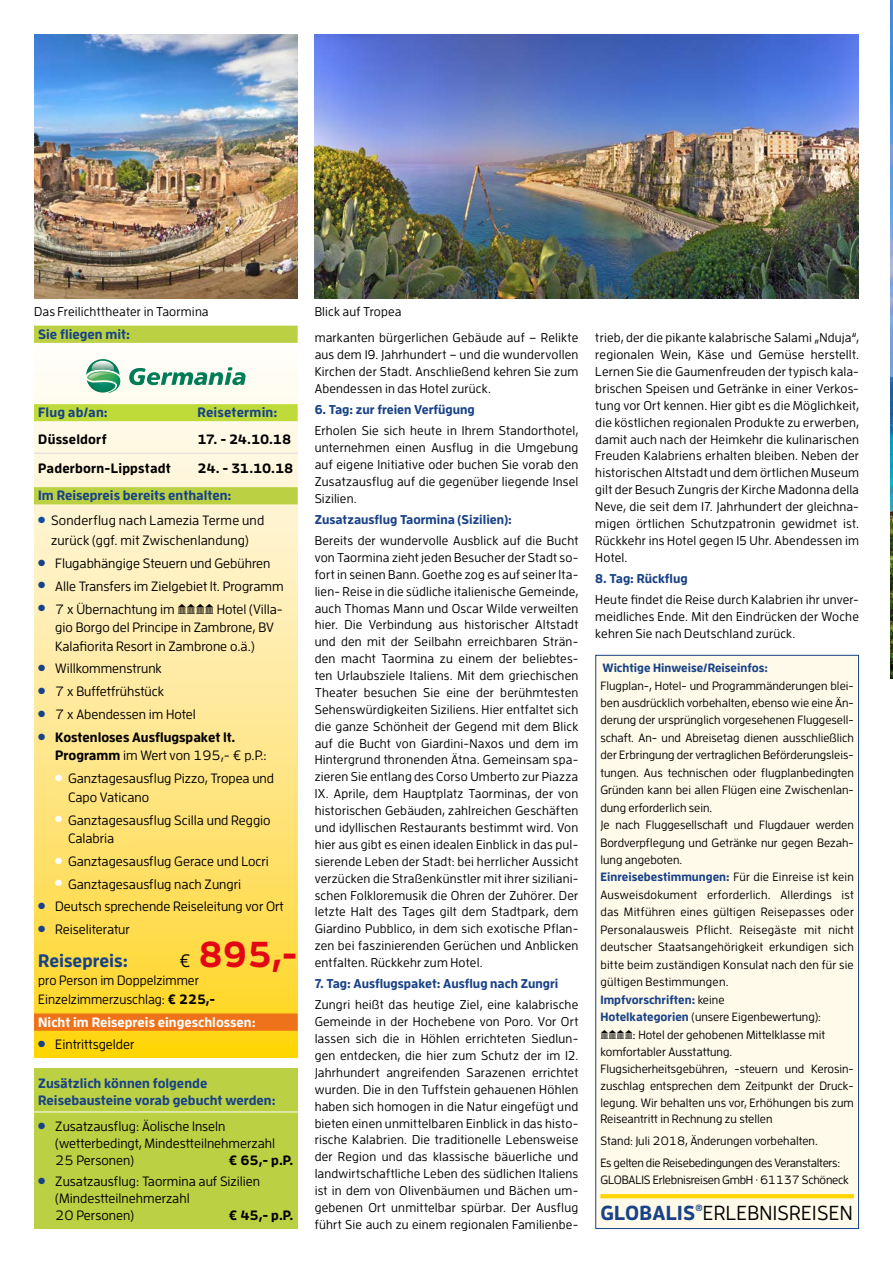
<style>
.page{position:relative;width:893px;height:1263px;background:#fff}
.page>*{position:absolute;margin:0;border:0;box-sizing:border-box;transform-origin:0 0}
.t1{font:700 36px "Enzo OT";color:#e30613}
.t2{font:500 20.25px "Enzo OT";letter-spacing:.015em;color:#000}
.t3{font:700 18px "Enzo OT";color:#184287}
.t4{font:500 13.5px/18.6px "Enzo OT";color:#000}
.t5{font:700 13.5px/18.6px "Enzo OT";color:#000}
.t6{font:700 13.5px/17.1px "Enzo OT";color:#184287}
.t7{font:700 13.5px "Enzo OT";color:#fff}
.t8{font:500 12.75px/17px "Enzo OT";letter-spacing:.015em;color:#000;text-align:justify}
.t9{font:700 12.75px "Enzo OT";color:#184287}
.t10{font:500 12px/17.4px "Enzo OT";color:#000}
.t11{font:500 12px/21.8px "Enzo OT";letter-spacing:-.02em;color:#000}
.t12{font:700 12px "Enzo OT";color:#184287}
.t13{font:700 9px "Enzo OT";color:#184287}
.s1{font-family:"Globalis SZ";font-weight:400}
.s2{font-weight:500}
.s3{font-weight:500;font-size:18px;color:#000}
.s4{font-weight:700}
.s5{font-weight:700;color:#184287}
.s6{font-family:"Minion Pro";font-weight:400}
</style>
<div class="page">
<img style="left:891px;top:0;width:2px;height:678px">
<div style="left:596px;top:655px;width:262px;height:573px;background:#fffaea"></div>
<svg style="left:600px;top:1194px;width:254px;height:4px"></svg>
<div style="left:595px;top:655px;width:264px;height:574px;border:1px solid #184287"></div>
<div style="left:34px;top:1068px;width:264px;height:161px;background:#bbd143"></div>
<hr style="left:34px;top:1111px;width:264px;height:1px;background:#fff">
<svg style="left:34px;top:374px;width:264px;height:684px;background:#fee78e"></svg>
<div style="left:34px;top:326px;width:264px;height:17px;background:#bbd143"></div>
<div style="left:34px;top:404px;width:264px;height:17px;background:#bedb39"></div>
<hr style="left:34px;top:453px;width:264px;height:1px;background:#dadada">
<div style="left:34px;top:487px;width:264px;height:17px;background:#bbd143"></div>
<div style="left:34px;top:1013px;width:264px;height:18px;background:#ee7219"></div>
<svg style="left:86px;top:359px;width:34px;height:34px"></svg>
<svg style="left:129px;top:367px;width:117px;height:18px"></svg>
<img style="left:315px;top:34px;width:544px;height:265px">
<img style="left:34px;top:34px;width:264px;height:265px">
<p class="t8" style="left:34px;top:303px;width:176px">Das Freilichttheater in Taormina</p>
<p class="t6" style="left:38px;top:325px;width:93px">Sie fliegen mit:</p>
<p class="t6" style="left:38px;top:403px;width:71px">Flug ab/an:</p>
<p class="t6" style="left:198px;top:403px;width:81px">Reisetermin:</p>
<p class="t5" style="left:38px;top:430px;width:70px">Düsseldorf</p>
<p class="t5" style="left:198px;top:430px;width:95px">17. - 24.10.18</p>
<p class="t5" style="left:38px;top:459px;width:134px">Paderborn-Lippstadt</p>
<p class="t5" style="left:198px;top:459px;width:97px">24. - 31.10.18</p>
<p class="t6" style="left:38px;top:486px;width:195px">Im Reisepreis bereits enthalten:</p>
<p class="t4" style="left:38px;top:510px;width:227px;line-height:20.4px;text-align:center"><sup>●</sup> Sonderflug nach Lamezia Terme und zurück (ggf. mit Zwischenlandung)</p>
<p class="t4" style="left:38px;top:554px;width:234px"><sup>●</sup> Flugabhängige Steuern und Gebühren</p>
<p class="t4" style="left:38px;top:576px;width:247px"><sup>●</sup> Alle Transfers im Zielgebiet lt. Programm</p>
<p class="t4" style="left:55px;top:599px;width:229px;text-indent:-17px"><sup>●</sup> 7 x Übernachtung im <span class="s1">HHHH</span> Hotel (Villa&shy;gio Borgo del Principe in Zambrone, BV<br>Kalafiorita Resort in Zambrone o.ä.)</p>
<p class="t4" style="left:38px;top:659px;width:125px"><sup>●</sup> Willkommenstrunk</p>
<p class="t4" style="left:38px;top:682px;width:127px"><sup>●</sup> 7 x Buffetfrühstück</p>
<p class="t4" style="left:38px;top:705px;width:159px"><sup>●</sup> 7 x Abendessen im Hotel</p>
<p class="t5" style="left:55px;top:727px;width:213px;text-indent:-17px"><sup>●</sup> Kostenloses Ausflugspaket lt.<br>Programm <span class="s2">im Wert von 195,- € p.P.:</span></p>
<p class="t4" style="left:68px;top:769px;width:208px;text-indent:-13px"><sup>●</sup> Ganztagesausflug Pizzo, Tropea und<br>Capo Vaticano</p>
<p class="t4" style="left:68px;top:810px;width:204px;text-indent:-13px"><sup>●</sup> Ganztagesausflug Scilla und Reggio<br>Calabria</p>
<p class="t4" style="left:55px;top:852px;width:215px"><sup>●</sup> Ganztagesausflug Gerace und Locri</p>
<p class="t4" style="left:55px;top:874px;width:187px"><sup>●</sup> Ganztagesausflug nach Zungri</p>
<p class="t4" style="left:38px;top:897px;width:247px"><sup>●</sup> Deutsch sprechende Reiseleitung vor Ort</p>
<p class="t4" style="left:38px;top:920px;width:93px"><sup>●</sup> Reiseliteratur</p>
<h3 class="t3" style="left:38px;top:949px;width:91px">Reisepreis:</h3>
<h1 class="t1" style="left:179px;top:931px;width:120px"><span class="s3">€</span> 895,-</h1>
<p class="t4" style="left:38px;top:971px;width:179px">pro Person im Doppelzimmer<br>Einzelzimmerzuschlag: <span class="s4">€ 225,-</span></p>
<p class="t7" style="left:38px;top:1013px;width:219px">Nicht im Reisepreis eingeschlossen:</p>
<p class="t4" style="left:38px;top:1035px;width:98px"><sup>●</sup> Eintrittsgelder</p>
<p class="t6" style="left:38px;top:1074px;width:239px">Zusätzlich können folgende<br>Reisebausteine vorab gebucht werden:</p>
<p class="t4" style="left:55px;top:1117px;width:221px;line-height:17.1px;text-indent:-17px"><sup>●</sup> Zusatzausflug: Äolische Inseln (wetterbedingt, Mindestteilnehmerzahl<br>25 Personen)</p>
<p class="t5" style="left:228px;top:1150px;width:66px">€ 65,- p.P.</p>
<p class="t4" style="left:55px;top:1173px;width:206px;line-height:17.1px;text-indent:-17px"><sup>●</sup> Zusatzausflug: Taormina auf Sizilien (Mindestteilnehmerzahl<br>20 Personen)</p>
<p class="t5" style="left:228px;top:1206px;width:66px">€ 45,- p.P.</p>
<p class="t8" style="left:315px;top:303px;width:88px">Blick auf Tropea</p>
<p class="t8" style="left:315px;top:329px;width:265px">markanten bürgerlichen Gebäude auf – Relikte aus dem 19. Jahrhundert – und die wundervollen Kirchen der Stadt. Anschließend kehren Sie zum Abendessen in das Hotel zurück.</p>
<p class="t9" style="left:315px;top:401px;width:162px">6. Tag: zur freien Verfügung</p>
<p class="t8" style="left:315px;top:422px;width:265px">Erholen Sie sich heute in Ihrem Standorthotel, unternehmen einen Ausflug in die Umgebung auf eigene Initiative oder buchen Sie vorab den Zusatzausflug auf die gegenüber liegende Insel Sizilien.</p>
<p class="t9" style="left:315px;top:511px;width:199px">Zusatzausflug Taormina (Sizilien):</p>
<p class="t8" style="left:315px;top:532px;width:265px">Bereits der wundervolle Ausblick auf die Bucht von Taormina zieht jeden Besucher der Stadt so&shy;fort in seinen Bann. Goethe zog es auf seiner Ita&shy;lien- Reise in die südliche italienische Gemeinde, auch Thomas Mann und Oscar Wilde verweilten hier. Die Verbindung aus historischer Altstadt und den mit der Seilbahn erreichbaren Strän&shy;den macht Taormina zu einem der beliebtes&shy;ten Urlaubsziele Italiens. Mit dem griechischen Theater besuchen Sie eine der berühmtesten Sehenswürdigkeiten Siziliens. Hier entfaltet sich die ganze Schönheit der Gegend mit dem Blick auf die Bucht von Giardini-Naxos und dem im Hintergrund thronenden Ätna. Gemeinsam spa&shy;zieren Sie entlang des Corso Umberto zur Piazza IX. Aprile, dem Hauptplatz Taorminas, der von historischen Gebäuden, zahlreichen Geschäften und idyllischen Restaurants bestimmt wird. Von hier aus gibt es einen idealen Einblick in das pul&shy;sierende Leben der Stadt: bei herrlicher Aussicht verzücken die Straßenkünstler mit ihrer siziliani&shy;schen Folkloremusik die Ohren der Zuhörer. Der letzte Halt des Tages gilt dem Stadtpark, dem Giardino Pubblico, in dem sich exotische Pflan&shy;zen bei faszinierenden Gerüchen und Anblicken entfalten. Rückkehr zum Hotel.</p>
<p class="t9" style="left:315px;top:976px;width:245px">7. Tag: Ausflugspaket: Ausflug nach Zungri</p>
<p class="t8" style="left:315px;top:996px;width:265px">Zungri heißt das heutige Ziel, eine kalabrische Gemeinde in der Hochebene von Poro. Vor Ort lassen sich die in Höhlen errichteten Siedlun&shy;gen entdecken, die hier zum Schutz der im 12.<br>Jahrhundert angreifenden Sarazenen errichtet wurden. Die in den Tuffstein gehauenen Höhlen haben sich homogen in die Natur eingefügt und bieten einen unmittelbaren Einblick in das histo&shy;rische Kalabrien. Die traditionelle Lebensweise der Region und das klassische bäuerliche und landwirtschaftliche Leben des südlichen Italiens ist in dem von Olivenbäumen und Bächen um&shy;gebenen Ort unmittelbar spürbar. Der Ausflug führt Sie auch zu einem regionalen Familienbe-</p>
<p class="t8" style="left:595px;top:329px;width:265px">trieb, der die pikante kalabrische Salami „Nduja“, regionalen Wein, Käse und Gemüse herstellt.<br>Lernen Sie die Gaumenfreuden der typisch kala&shy;brischen Speisen und Getränke in einer Verkos&shy;tung vor Ort kennen. Hier gibt es die Möglichkeit, die köstlichen regionalen Produkte zu erwerben, damit auch nach der Heimkehr die kulinarischen Freuden Kalabriens erhalten bleiben. Neben der historischen Altstadt und dem örtlichen Museum gilt der Besuch Zungris der Kirche Madonna della Neve, die seit dem 17. Jahrhundert der gleichna&shy;migen örtlichen Schutzpatronin gewidmet ist.<br>Rückkehr ins Hotel gegen 15 Uhr. Abendessen im Hotel.</p>
<p class="t9" style="left:595px;top:570px;width:94px">8. Tag: Rückflug</p>
<p class="t8" style="left:595px;top:591px;width:265px">Heute findet die Reise durch Kalabrien ihr unver&shy;meidliches Ende. Mit den Eindrücken der Woche kehren Sie nach Deutschland zurück.</p>
<p class="t12" style="left:603px;top:660px;width:167px">Wichtige Hinweise/Reiseinfos:</p>
<p class="t10" style="left:600px;top:676px;width:255px">Flugplan-, Hotel- und Programmänderungen blei&shy;ben ausdrücklich vorbehalten, ebenso wie eine Än&shy;derung der ursprünglich vorgesehenen Fluggesell&shy;schaft. An- und Abreisetag dienen ausschließlich der Erbringung der vertraglichen Beförderungsleis&shy;tungen. Aus technischen oder flugplanbedingten Gründen kann bei allen Flügen eine Zwischenlan&shy;dung erforderlich sein.<br>Je nach Fluggesellschaft und Flugdauer werden Bordverpflegung und Getränke nur gegen Bezah&shy;lung angeboten.<br><span class="s5">Einreisebestimmungen:</span> Für die Einreise ist kein Ausweisdokument erforderlich. Allerdings ist das Mitführen eines gültigen Reisepasses oder Personalausweis Pflicht. Reisegäste mit nicht deutscher Staatsangehörigkeit erkundigen sich bitte beim zuständigen Konsulat nach den für sie gültigen Bestimmungen.<br><span class="s5">Impfvorschriften:</span> keine<br><span class="s5">Hotelkategorien</span> (unsere Eigenbewertung):<br><span class="s1">HHHH</span><span class="s6">:</span> Hotel der gehobenen Mittelklasse mit komfortabler Ausstattung.<br>Flugsicherheitsgebühren, -steuern und Kerosin&shy;zuschlag entsprechen dem Zeitpunkt der Druck&shy;legung. Wir behalten uns vor, Erhöhungen bis zum Reiseantritt in Rechnung zu stellen</p>
<p class="t11" style="left:600px;top:1130px;width:241px">Stand: Juli 2018, Änderungen vorbehalten.<br>Es gelten die Reisebedingungen des Veranstalters:</p>
<p class="t11" style="left:600px;top:1169px;width:250px">GLOBALIS Erlebnisreisen GmbH · 61137 Schöneck</p>
<h2 class="t2" style="left:600px;top:1201px;width:254px"><span class="s5">GLOBALIS</span> ERLEBNISREISEN</h2>
<p class="t13" style="left:695px;top:1202px;width:9px">®</p>
</div>
